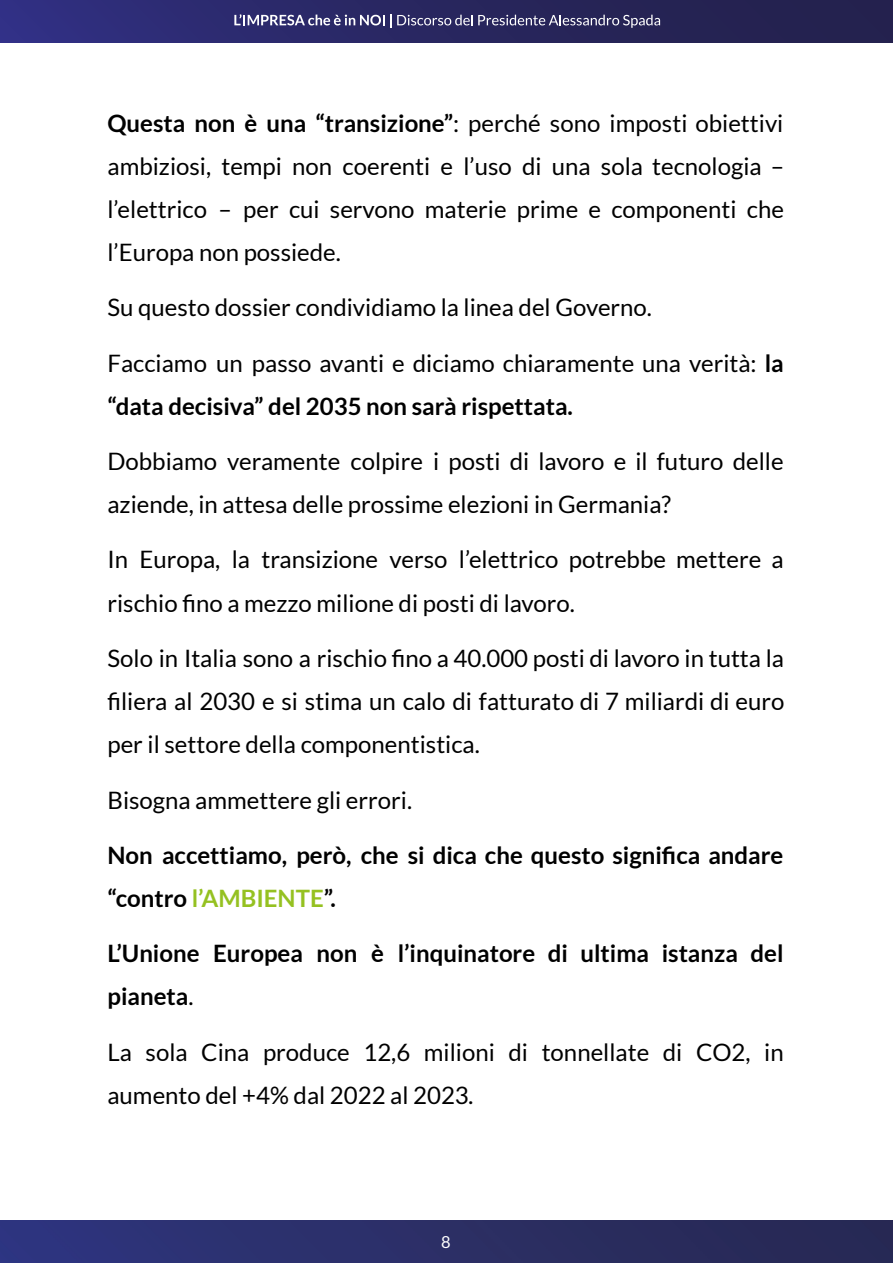
<style>
.page{position:relative;width:893px;height:1263px;background:#fff}
.page>*{position:absolute;margin:0;border:0;box-sizing:border-box;transform-origin:0 0}
.t1{font:24px/43.2px "Lato";color:#000}
.t2{font:700 24px/43.2px "Lato";color:#000}
.t3{font:16.5px "Lato";color:#fff}
.s1{font-weight:700}
.s2{color:#95c121}
.s3{font-weight:400}
.s4{font-style:italic}
</style>
<div class="page">
<img style="left:0;top:1221px;width:893px;height:42px">
<div style="left:0;top:0;width:893px;height:42px;background:linear-gradient(to right,#302f7f,#222046)"></div>
<svg style="left:234px;top:14px;width:426px;height:14px;background:#5b5a85"></svg>
<p class="t1" style="left:107px;top:101px;width:678px;text-align:justify"><span class="s1">Questa non è una “transizione”</span>: perché sono imposti obiettivi ambiziosi, tempi non coerenti e l’uso di una sola tecnologia – l’elettrico – per cui servono materie prime e componenti che l’Europa non possiede.</p>
<p class="t1" style="left:107px;top:286px;width:546px">Su questo dossier condividiamo la linea del Governo.</p>
<p class="t1" style="left:107px;top:341px;width:678px">Facciamo un passo avanti e diciamo chiaramente una verità: <span class="s1">la “data decisiva” del 2035 non sarà rispettata.</span></p>
<p class="t1" style="left:107px;top:440px;width:678px">Dobbiamo veramente colpire i posti di lavoro e il futuro delle aziende, in attesa delle prossime elezioni in Germania?</p>
<p class="t1" style="left:107px;top:538px;width:678px">In Europa, la transizione verso l’elettrico potrebbe mettere a rischio fino a mezzo milione di posti di lavoro.</p>
<p class="t1" style="left:107px;top:636px;width:678px;text-align:justify">Solo in Italia sono a rischio fino a 40.000 posti di lavoro in tutta la filiera al 2030 e si stima un calo di fatturato di 7 miliardi di euro per il settore della componentistica.</p>
<p class="t1" style="left:107px;top:778px;width:306px">Bisogna ammettere gli errori.</p>
<p class="t2" style="left:107px;top:833px;width:677px">Non accettiamo, però, che si dica che questo significa andare “contro <span class="s2">l’AMBIENTE</span>”.</p>
<p class="t2" style="left:107px;top:931px;width:677px">L’Unione Europea non è l’inquinatore di ultima istanza del pianeta<span class="s3">.</span></p>
<p class="t1" style="left:107px;top:1030px;width:678px">La sola Cina produce 12,6 milioni di tonnellate di CO2, in aumento del +4% dal 2022 al 2023<span class="s4">.</span></p>
<p class="t3" style="left:441px;top:1233px;width:11px">8</p>
</div>
